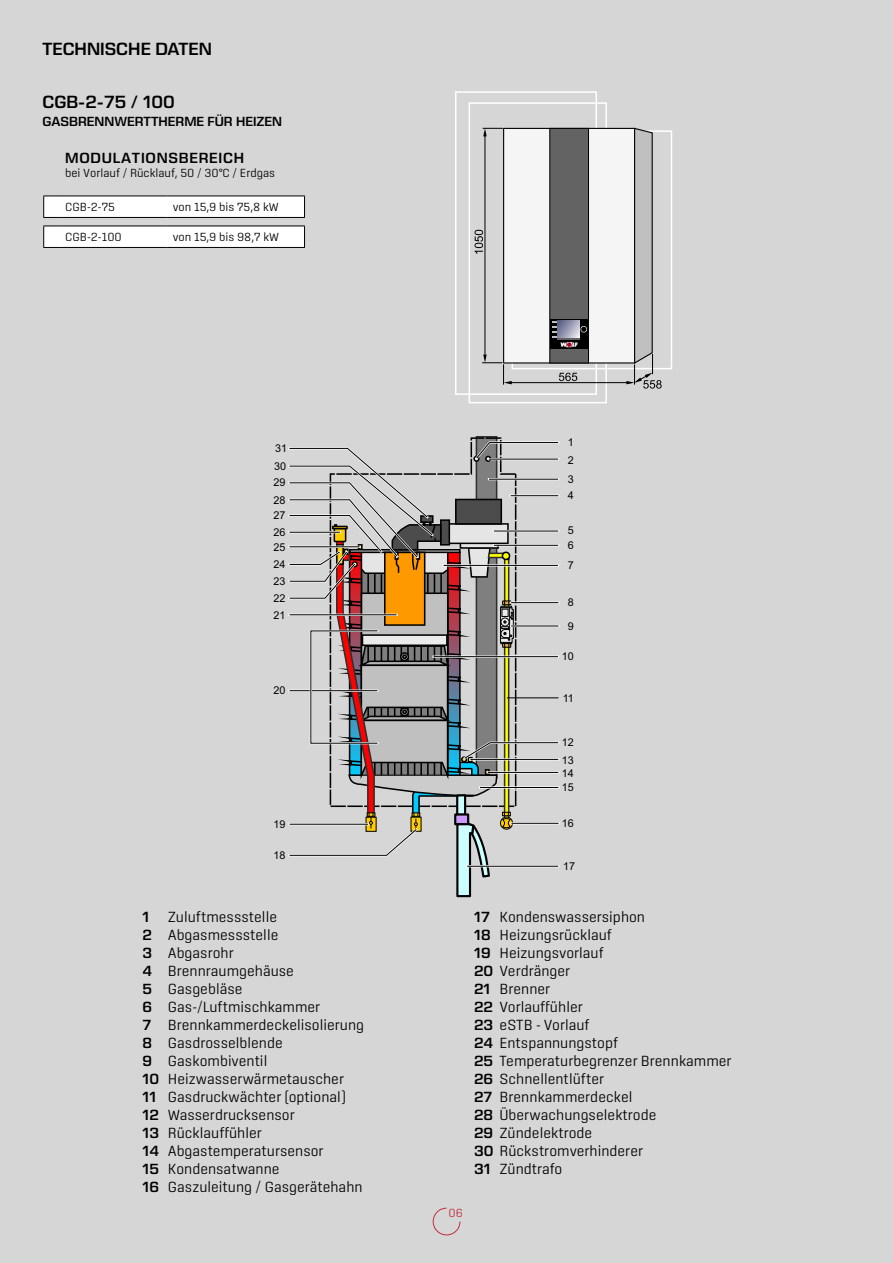
<style>
.page{position:relative;width:893px;height:1263px;background:#d6d6d6}
.page>*{position:absolute;margin:0;border:0;box-sizing:border-box;transform-origin:0 0}
.t1{font:600 18px "Eurostile Next LT Pro";color:#000}
.t2{font:300 15px/18px "Center";color:#000}
.t3{font:600 15px "Eurostile Next LT Pro";letter-spacing:.05em;color:#000}
.t4{font:600 13.5px "Eurostile Next LT Pro";color:#000}
.t5{font:300 12px "Center";color:#000}
.t6{font:300 12px "Center";color:#c32c3b}
.t7{font:10.8px/17.5px "Arial";color:#000}
.s1{font-family:"Eurostile Next LT Pro";font-weight:600}
</style>
<div class="page">
<svg style="left:432px;top:1207px;width:29px;height:29px"></svg>
<div style="left:512px;top:130px;width:160px;height:239px;border:2px solid #fff"></div>
<div style="left:469px;top:102px;width:138px;height:301px;border:2px solid #fff"></div>
<div style="left:455px;top:91px;width:142px;height:304px;border:2px solid #fff"></div>
<svg style="left:43px;top:196px;width:262px;height:52px;background:#e6e6e6"></svg>
<svg style="left:288px;top:436px;width:272px;height:462px"></svg>
<svg style="left:288px;top:447px;width:271px;height:252px"></svg>
<div style="left:504px;top:128px;width:131px;height:235px;background:#f5f5f5"></div>
<div style="left:503px;top:128px;width:132px;height:235px;border:1px solid #000"></div>
<div style="left:549px;top:128px;width:40px;height:235px;background:#636363;border:1px solid #000"></div>
<div style="left:550px;top:319px;width:38px;height:29px;background:#000"></div>
<svg style="left:552px;top:321px;width:35px;height:26px"></svg>
<svg style="left:557px;top:320px;width:23px;height:20px"></svg>
<svg style="left:558px;top:321px;width:21px;height:16px"></svg>
<hr style="left:508px;top:382px;width:122px;height:1px;background:#000">
<svg style="left:559px;top:373px;width:18px;height:8px"></svg>
<hr style="left:485px;top:133px;width:1px;height:225px;background:#000">
<svg style="left:483px;top:128px;width:20px;height:8px"></svg>
<svg style="left:475px;top:230px;width:8px;height:24px"></svg>
<svg style="left:482px;top:355px;width:30px;height:30px"></svg>
<svg style="left:626px;top:128px;width:36px;height:261px"></svg>
<p class="t1" style="left:43px;top:39px;width:171px">TECHNISCHE DATEN</p>
<p class="t1" style="left:43px;top:92px;width:134px">CGB-2-75 / 100</p>
<p class="t4" style="left:43px;top:114px;width:241px">GASBRENNWERTTHERME FÜR HEIZEN</p>
<p class="t3" style="left:65px;top:149px;width:181px">MODULATIONSBEREICH</p>
<p class="t5" style="left:65px;top:166px;width:212px">bei Vorlauf / Rücklauf, 50 / 30°C / Erdgas</p>
<p class="t5" style="left:65px;top:201px;width:52px">CGB-2-75</p>
<p class="t5" style="left:173px;top:201px;width:108px">von 15,9 bis 75,8 kW</p>
<p class="t5" style="left:65px;top:231px;width:58px">CGB-2-100</p>
<p class="t5" style="left:173px;top:231px;width:108px">von 15,9 bis 98,7 kW</p>
<p class="t7" style="left:275px;top:439px;width:14px">31</p>
<p class="t7" style="left:274px;top:457px;width:14px">30</p>
<p class="t7" style="left:273px;top:474px;width:14px">29<br>28</p>
<p class="t7" style="left:273px;top:507px;width:14px">27</p>
<p class="t7" style="left:273px;top:523px;width:14px">26</p>
<p class="t7" style="left:273px;top:538px;width:14px">25</p>
<p class="t7" style="left:273px;top:556px;width:14px">24</p>
<p class="t7" style="left:273px;top:573px;width:14px">23</p>
<p class="t7" style="left:273px;top:589px;width:14px">22</p>
<p class="t7" style="left:273px;top:606px;width:14px">21</p>
<p class="t7" style="left:273px;top:682px;width:14px">20</p>
<p class="t7" style="left:273px;top:815px;width:14px">19</p>
<p class="t7" style="left:273px;top:846px;width:14px">18</p>
<p class="t7" style="left:568px;top:434px;width:8px">1<br>2</p>
<p class="t7" style="left:568px;top:470px;width:8px;line-height:16.8px">3<br>4</p>
<p class="t7" style="left:568px;top:523px;width:8px;line-height:14.5px">5<br>6</p>
<p class="t7" style="left:568px;top:556px;width:8px">7</p>
<p class="t7" style="left:568px;top:591px;width:8px;line-height:23.4px">8<br>9</p>
<p class="t7" style="left:562px;top:648px;width:14px">10</p>
<p class="t7" style="left:563px;top:689px;width:13px">11</p>
<p class="t7" style="left:562px;top:734px;width:14px">12<br>13</p>
<p class="t7" style="left:562px;top:779px;width:14px">15</p>
<p class="t7" style="left:562px;top:814px;width:14px">16</p>
<p class="t7" style="left:563px;top:858px;width:14px">17</p>
<p class="t7" style="left:562px;top:764px;width:14px">14</p>
<p class="t2" style="left:142px;top:907px;width:223px"><span class="s1">1</span> Zuluftmessstelle<br><span class="s1">2</span> Abgasmessstelle<br><span class="s1">3</span> Abgasrohr<br><span class="s1">4</span> Brennraumgehäuse<br><span class="s1">5</span> Gasgebläse<br><span class="s1">6</span> Gas-/Luftmischkammer<br><span class="s1">7</span> Brennkammerdeckelisolierung<br><span class="s1">8</span> Gasdrosselblende<br><span class="s1">9</span> Gaskombiventil<br><span class="s1">10</span> Heizwasserwärmetauscher<br><span class="s1">11</span> Gasdruckwächter (optional)<br><span class="s1">12</span> Wasserdrucksensor<br><span class="s1">13</span> Rücklauffühler<br><span class="s1">14</span> Abgastemperatursensor<br><span class="s1">15</span> Kondensatwanne<br><span class="s1">16</span> Gaszuleitung / Gasgerätehahn</p>
<p class="t2" style="left:474px;top:907px;width:259px"><span class="s1">17</span> Kondenswassersiphon<br><span class="s1">18</span> Heizungsrücklauf<br><span class="s1">19</span> Heizungsvorlauf<br><span class="s1">20</span> Verdränger<br><span class="s1">21</span> Brenner<br><span class="s1">22</span> Vorlauffühler<br><span class="s1">23</span> eSTB - Vorlauf<br><span class="s1">24</span> Entspannungstopf<br><span class="s1">25</span> Temperaturbegrenzer Brennkammer<br><span class="s1">26</span> Schnellentlüfter<br><span class="s1">27</span> Brennkammerdeckel<br><span class="s1">28</span> Überwachungselektrode<br><span class="s1">29</span> Zündelektrode<br><span class="s1">30</span> Rückstromverhinderer<br><span class="s1">31</span> Zündtrafo</p>
<p class="t6" style="left:449px;top:1206px;width:16px">06</p>
</div>
